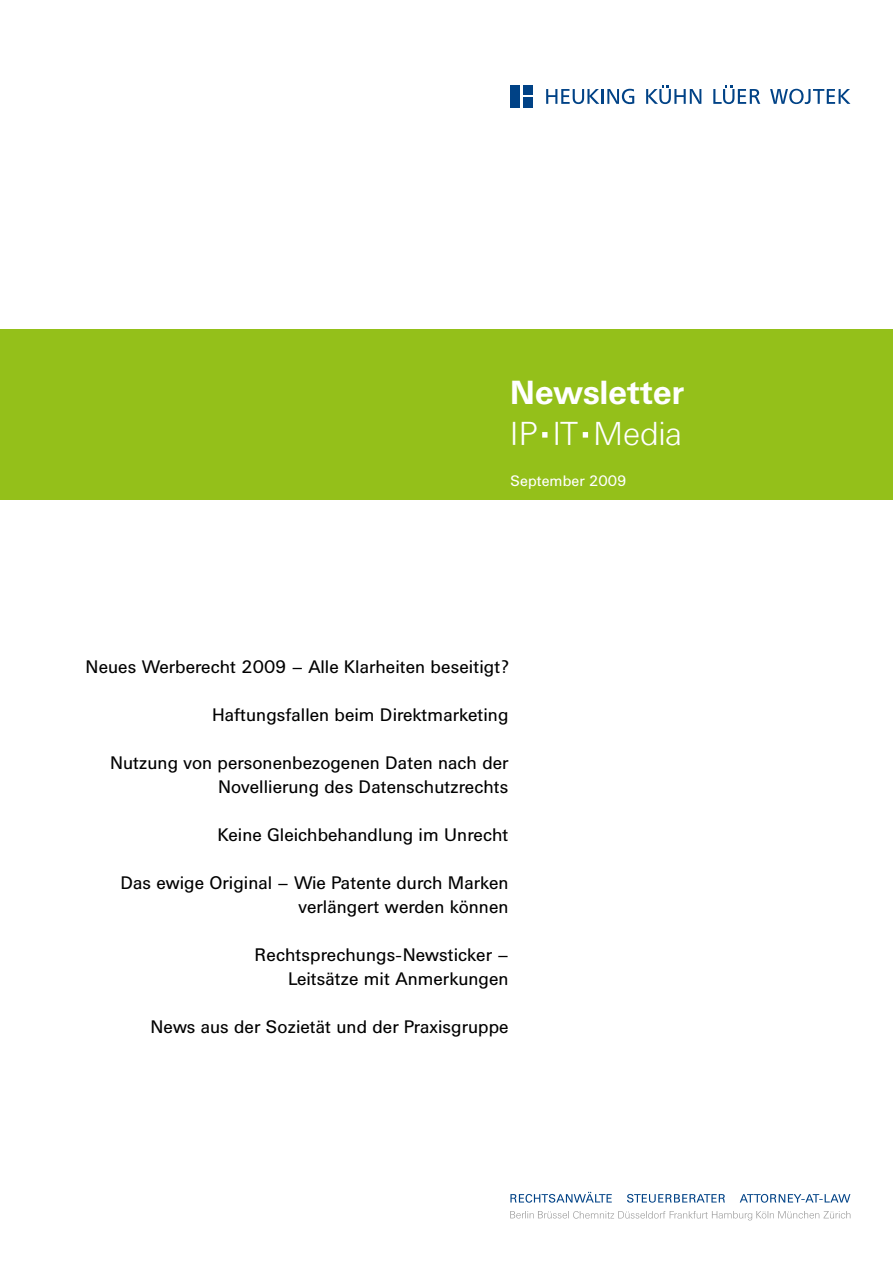
<style>
.page{position:relative;width:893px;height:1263px;background:#fff}
.page>*{position:absolute;margin:0;border:0;box-sizing:border-box;transform-origin:0 0}
.t1{font:300 33px "Univers BQ";color:#fff}
.t2{font:700 33px "Univers BQ";color:#fff}
.t3{font:18px/24px "Univers BQ";color:#000;text-align:right}
.t4{font:15px "Univers BQ";color:#fff}
</style>
<div class="page">
<div style="left:0;top:330px;width:893px;height:170px;background:#94c01a"></div>
<svg style="left:542px;top:432px;width:5px;height:6px"></svg>
<svg style="left:583px;top:432px;width:5px;height:6px"></svg>
<div style="left:510px;top:85px;width:10px;height:23px;background:#004286"></div>
<div style="left:523px;top:85px;width:10px;height:9px;background:#004286"></div>
<div style="left:523px;top:97px;width:10px;height:11px;background:#004286"></div>
<svg style="left:646px;top:85px;width:55px;height:19px"></svg>
<svg style="left:770px;top:89px;width:80px;height:15px"></svg>
<svg style="left:546px;top:89px;width:88px;height:15px"></svg>
<svg style="left:713px;top:85px;width:47px;height:19px"></svg>
<svg style="left:510px;top:1192px;width:340px;height:11px"></svg>
<svg style="left:510px;top:1211px;width:340px;height:9px"></svg>
<h1 class="t2" style="left:510px;top:373px;width:175px">Newsletter</h1>
<h1 class="t1" style="left:510px;top:416px;width:173px">IP.IT.Media</h1>
<p class="t4" style="left:510px;top:473px;width:118px">September 2009</p>
<p class="t3" style="left:86px;top:655px;width:424px">Neues Werberecht 2009 – Alle Klarheiten beseitigt?</p>
<p class="t3" style="left:212px;top:703px;width:298px">Haftungsfallen beim Direktmarketing</p>
<p class="t3" style="left:110px;top:751px;width:400px">Nutzung von personenbezogenen Daten nach der<br>Novellierung des Datenschutzrechts</p>
<p class="t3" style="left:218px;top:823px;width:292px">Keine Gleichbehandlung im Unrecht</p>
<p class="t3" style="left:120px;top:871px;width:390px">Das ewige Original – Wie Patente durch Marken verlängert werden können</p>
<p class="t3" style="left:254px;top:943px;width:256px">Rechtsprechungs-Newsticker –<br>Leitsätze mit Anmerkungen</p>
<p class="t3" style="left:150px;top:1015px;width:360px">News aus der Sozietät und der Praxisgruppe</p>
</div>
